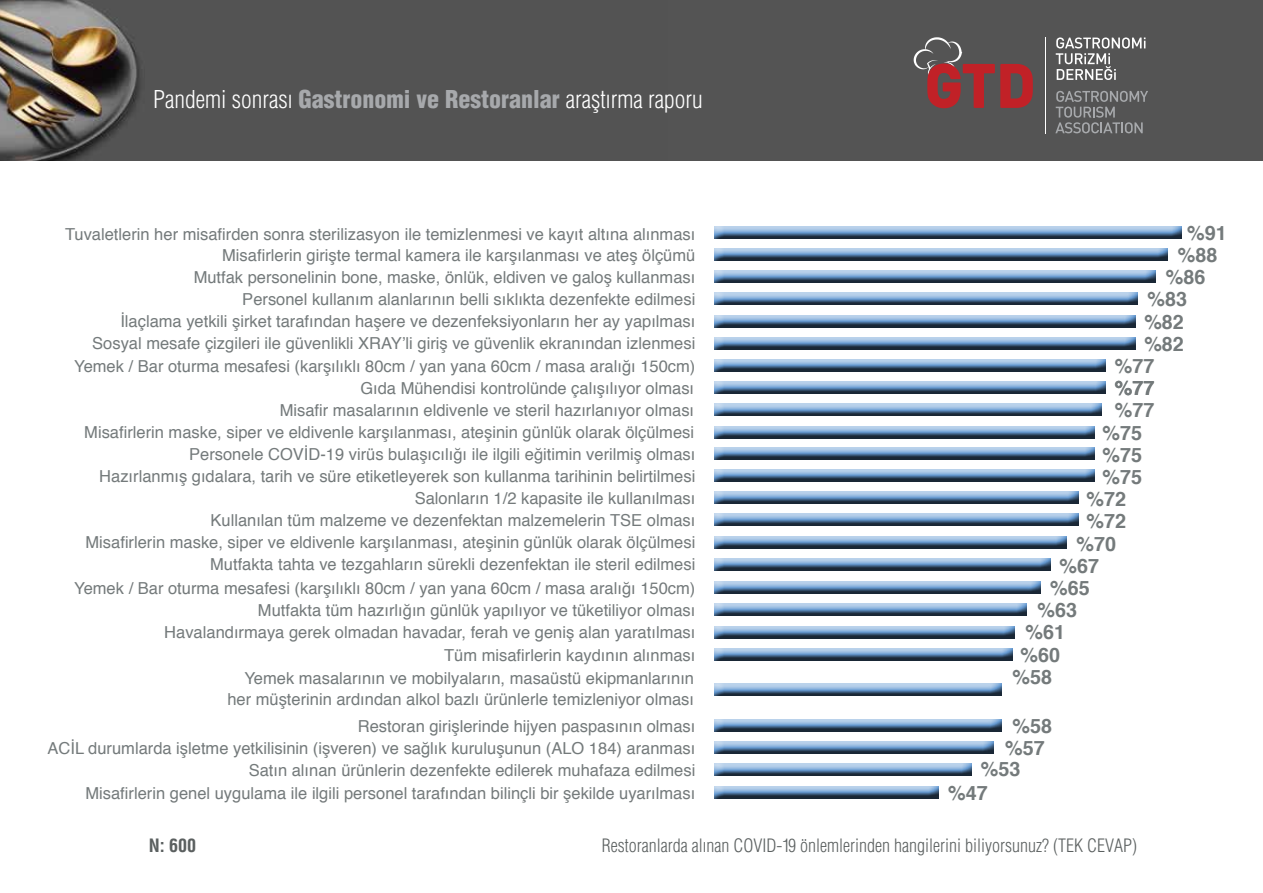
<style>
.page{position:relative;width:1263px;height:893px;background:#fff}
.page>*{position:absolute;margin:0;border:0;box-sizing:border-box;transform-origin:0 0}
.t1{font:300 condensed 24px "Helvetica";color:#fff}
.t2{font:700 19.8px "Helvetica";color:#747a7b}
.t3{font:300 condensed 18px "Helvetica";color:#5b6060}
.t4{font:700 condensed 18px "Helvetica Tr";color:#5b6060}
.t5{font:16.5px/22.2px "Helvetica";color:#747a7b;text-align:right}
.s1{font-family:"Helvetica Tr";font-weight:900;color:#a7a9ac}
</style>
<div class="page">
<img style="left:0;top:0;width:657px;height:161px">
<div style="left:657px;top:0;width:290px;height:161px;background:#545454"></div>
<div style="left:947px;top:0;width:316px;height:161px;background:#545454"></div>
<svg style="left:914px;top:37px;width:119px;height:71px"></svg>
<svg style="left:1056px;top:37px;width:89px;height:43px"></svg>
<svg style="left:1055px;top:91px;width:93px;height:42px"></svg>
<hr style="left:1045px;top:37px;width:1px;height:97px;background:#fff">
<div style="left:712px;top:224px;width:471px;height:12px;background:#fff;opacity:.75"></div>
<div style="left:712px;top:227px;width:471px;height:12px;background:#000;opacity:.75"></div>
<div style="left:712px;top:248px;width:457px;height:13px;background:#000;opacity:.75"></div>
<div style="left:712px;top:268px;width:444px;height:12px;background:#fff;opacity:.75"></div>
<div style="left:712px;top:271px;width:444px;height:12px;background:#000;opacity:.75"></div>
<div style="left:712px;top:291px;width:427px;height:11px;background:#bbd3eb"></div>
<div style="left:712px;top:293px;width:427px;height:13px;background:#000;opacity:.75"></div>
<div style="left:712px;top:315px;width:424px;height:13px;background:#000;opacity:.75"></div>
<div style="left:712px;top:337px;width:424px;height:13px;background:#000;opacity:.75"></div>
<div style="left:712px;top:359px;width:394px;height:13px;background:#000;opacity:.75"></div>
<div style="left:712px;top:379px;width:394px;height:12px;background:#fff;opacity:.75"></div>
<div style="left:712px;top:382px;width:394px;height:12px;background:#000;opacity:.75"></div>
<div style="left:712px;top:402px;width:390px;height:11px;background:#bbd3eb"></div>
<div style="left:712px;top:404px;width:390px;height:13px;background:#000;opacity:.75"></div>
<div style="left:712px;top:426px;width:384px;height:13px;background:#000;opacity:.75"></div>
<div style="left:712px;top:447px;width:384px;height:13px;background:#000;opacity:.75"></div>
<div style="left:712px;top:469px;width:384px;height:13px;background:#000;opacity:.75"></div>
<div style="left:712px;top:491px;width:367px;height:13px;background:#000;opacity:.75"></div>
<div style="left:712px;top:511px;width:367px;height:12px;background:#fff;opacity:.75"></div>
<div style="left:712px;top:514px;width:367px;height:12px;background:#000;opacity:.75"></div>
<div style="left:712px;top:536px;width:355px;height:13px;background:#000;opacity:.75"></div>
<div style="left:712px;top:558px;width:339px;height:13px;background:#000;opacity:.75"></div>
<div style="left:712px;top:581px;width:330px;height:13px;background:#000;opacity:.75"></div>
<div style="left:712px;top:601px;width:316px;height:12px;background:#fff;opacity:.75"></div>
<div style="left:712px;top:604px;width:316px;height:12px;background:#000;opacity:.75"></div>
<div style="left:712px;top:626px;width:303px;height:13px;background:#000;opacity:.75"></div>
<div style="left:712px;top:648px;width:301px;height:13px;background:#000;opacity:.75"></div>
<div style="left:712px;top:681px;width:291px;height:12px;background:#fff;opacity:.75"></div>
<div style="left:712px;top:684px;width:291px;height:12px;background:#000;opacity:.75"></div>
<div style="left:712px;top:719px;width:291px;height:13px;background:#000;opacity:.75"></div>
<div style="left:712px;top:739px;width:282px;height:12px;background:#fff;opacity:.75"></div>
<div style="left:712px;top:742px;width:282px;height:12px;background:#000;opacity:.75"></div>
<div style="left:712px;top:762px;width:261px;height:11px;background:#bbd3eb"></div>
<div style="left:712px;top:764px;width:261px;height:13px;background:#000;opacity:.75"></div>
<div style="left:712px;top:786px;width:228px;height:13px;background:#000;opacity:.75"></div>
<h1 class="t1" style="left:153px;top:86px;width:551px">Pandemi sonrası <span class="s1">Gastronomi ve Restoranlar</span> araştırma raporu</h1>
<p class="t5" style="left:65px;top:224px;width:632px;line-height:20.9px">Tuvaletlerin her misafirden sonra sterilizasyon ile temizlenmesi ve kayıt altına alınması<br>Misafirlerin girişte termal kamera ile karşılanması ve ateş ölçümü</p>
<p class="t5" style="left:74px;top:267px;width:623px">Mutfak personelinin bone, maske, önlük, eldiven ve galoş kullanması<br>Personel kullanım alanlarının belli sıklıkta dezenfekte edilmesi<br>İlaçlama yetkili şirket tarafından haşere ve dezenfeksiyonların her ay yapılması Sosyal mesafe çizgileri ile güvenlikli XRAY’li giriş ve güvenlik ekranından izlenmesi Yemek / Bar oturma mesafesi (karşılıklı 80cm / yan yana 60cm / masa aralığı 150cm)</p>
<p class="t5" style="left:74px;top:378px;width:623px">Gıda Mühendisi kontrolünde çalışılıyor olması<br>Misafir masalarının eldivenle ve steril hazırlanıyor olması<br>Misafirlerin maske, siper ve eldivenle karşılanması, ateşinin günlük olarak ölçülmesi Personele COVİD-19 virüs bulaşıcılığı ile ilgili eğitimin verilmiş olması<br>Hazırlanmış gıdalara, tarih ve süre etiketleyerek son kullanma tarihinin belirtilmesi Salonların 1/2 kapasite ile kullanılması<br>Kullanılan tüm malzeme ve dezenfektan malzemelerin TSE olması<br>Misafirlerin maske, siper ve eldivenle karşılanması, ateşinin günlük olarak ölçülmesi Mutfakta tahta ve tezgahların sürekli dezenfektan ile steril edilmesi<br>Yemek / Bar oturma mesafesi (karşılıklı 80cm / yan yana 60cm / masa aralığı 150cm)<br>Mutfakta tüm hazırlığın günlük yapılıyor ve tüketiliyor olması<br>Havalandırmaya gerek olmadan havadar, ferah ve geniş alan yaratılması</p>
<p class="t5" style="left:227px;top:668px;width:468px;line-height:21px">Yemek masalarının ve mobilyaların, masaüstü ekipmanlarının her müşterinin ardından alkol bazlı ürünlerle temizleniyor olması</p>
<p class="t5" style="left:444px;top:644px;width:253px">Tüm misafirlerin kaydının alınması</p>
<p class="t5" style="left:48px;top:715px;width:649px">Restoran girişlerinde hijyen paspasının olması<br>ACİL durumlarda işletme yetkilisinin (işveren) ve sağlık kuruluşunun (ALO 184) aranması Satın alınan ürünlerin dezenfekte edilerek muhafaza edilmesi<br>Misafirlerin genel uygulama ile ilgili personel tarafından bilinçli bir şekilde uyarılması</p>
<p class="t2" style="left:1187px;top:217px;width:41px">%91</p>
<p class="t2" style="left:1178px;top:239px;width:41px">%88</p>
<p class="t2" style="left:1166px;top:261px;width:41px">%86</p>
<p class="t2" style="left:1147px;top:283px;width:41px">%83</p>
<p class="t2" style="left:1144px;top:306px;width:41px">%82</p>
<p class="t2" style="left:1144px;top:328px;width:41px">%82</p>
<p class="t2" style="left:1115px;top:350px;width:41px">%77</p>
<p class="t2" style="left:1115px;top:372px;width:41px">%77</p>
<p class="t2" style="left:1115px;top:394px;width:41px">%77</p>
<p class="t2" style="left:1102px;top:417px;width:41px">%75</p>
<p class="t2" style="left:1102px;top:439px;width:41px">%75</p>
<p class="t2" style="left:1102px;top:461px;width:41px">%75</p>
<p class="t2" style="left:1086px;top:483px;width:41px">%72</p>
<p class="t2" style="left:1086px;top:505px;width:41px">%72</p>
<p class="t2" style="left:1077px;top:528px;width:41px">%70</p>
<p class="t2" style="left:1059px;top:550px;width:41px">%67</p>
<p class="t2" style="left:1050px;top:572px;width:41px">%65</p>
<p class="t2" style="left:1037px;top:594px;width:41px">%63</p>
<p class="t2" style="left:1025px;top:616px;width:41px">%61</p>
<p class="t2" style="left:1020px;top:639px;width:41px">%60</p>
<p class="t2" style="left:1012px;top:661px;width:41px">%58</p>
<p class="t2" style="left:1012px;top:710px;width:41px">%58</p>
<p class="t2" style="left:1005px;top:732px;width:41px">%57</p>
<p class="t2" style="left:981px;top:753px;width:41px">%53</p>
<p class="t2" style="left:948px;top:777px;width:41px">%47</p>
<p class="t4" style="left:149px;top:835px;width:49px">N: 600</p>
<p class="t3" style="left:602px;top:835px;width:537px">Restoranlarda alınan COVID-19 önlemlerinden hangilerini biliyorsunuz? (TEK CEVAP)</p>
</div>
